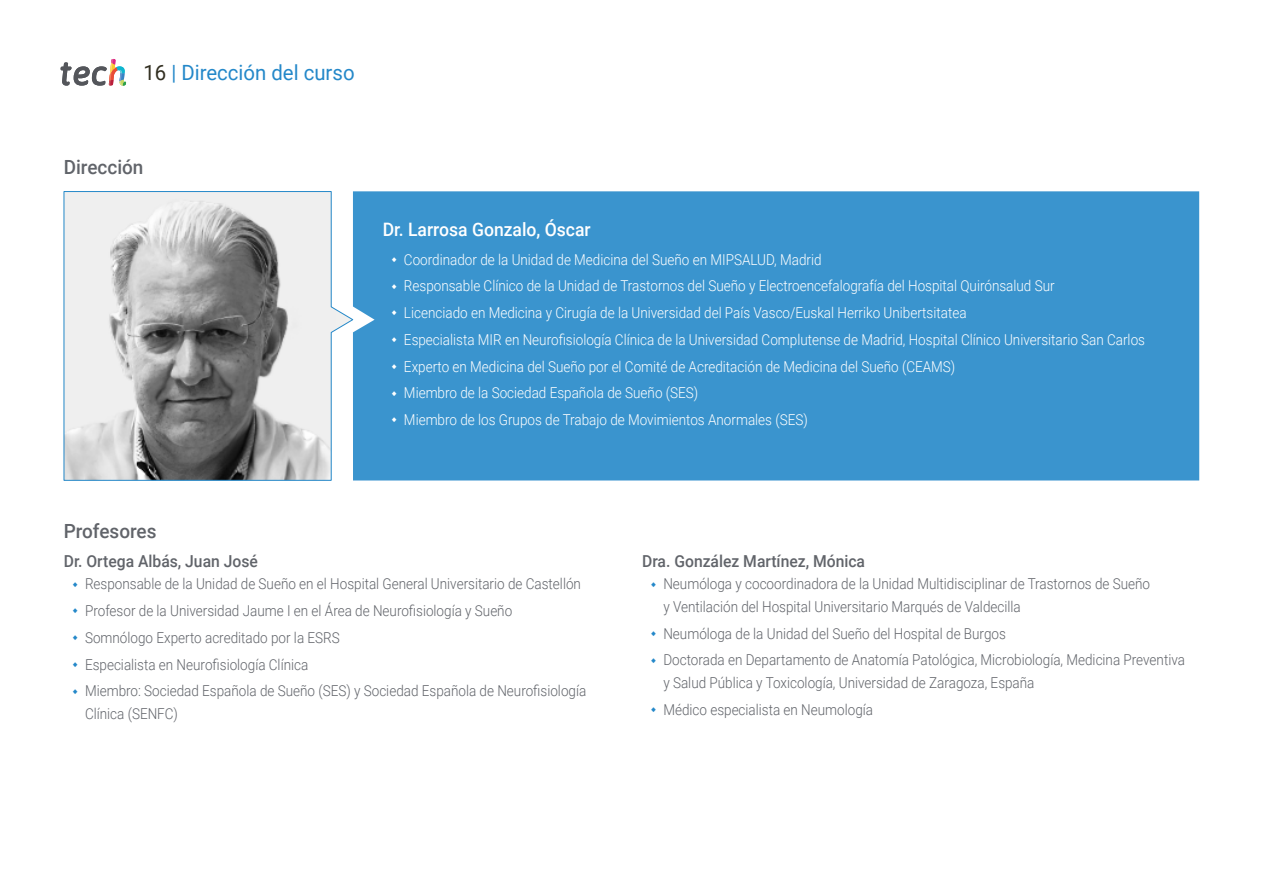
<style>
.page{position:relative;width:1263px;height:893px;background:#fff}
.page>*{position:absolute;margin:0;border:0;box-sizing:border-box;transform-origin:0 0}
.t1{font:21px "Roboto";color:#2488c9}
.t2{font:500 19.5px "Roboto";color:#61646a}
.t3{font:500 18.6px "Roboto";color:#fff;scale:.95 1}
.t4{font:500 16.5px "Roboto";color:#61646a;scale:.95 1}
.t5{font:300 15px/26.7px "Roboto";color:#61646a;scale:.9 1}
.t6{font:300 15px/26.7px "Roboto";color:#fff;scale:.9 1}
.s1{color:#312e20}
</style>
<div class="page">
<div style="left:353px;top:191px;width:846px;height:289px;background:#3a94ce"></div>
<svg style="left:64px;top:191px;width:289px;height:290px"></svg>
<svg style="left:61px;top:59px;width:65px;height:27px"></svg>
<svg style="left:392px;top:257px;width:5px;height:5px"></svg>
<svg style="left:392px;top:284px;width:5px;height:5px"></svg>
<svg style="left:392px;top:310px;width:5px;height:5px"></svg>
<svg style="left:392px;top:337px;width:5px;height:5px"></svg>
<svg style="left:392px;top:364px;width:5px;height:5px"></svg>
<svg style="left:392px;top:391px;width:5px;height:5px"></svg>
<svg style="left:392px;top:417px;width:5px;height:5px"></svg>
<h1 class="t1" style="left:144px;top:57px;width:213px"><span class="s1">16</span> | Dirección del curso</h1>
<h2 class="t2" style="left:64px;top:154px;width:81px">Dirección</h2>
<p class="t3" style="left:383px;top:216px;width:221px">Dr. Larrosa Gonzalo, Óscar</p>
<p class="t6" style="left:404px;top:245px;width:825px">Coordinador de la Unidad de Medicina del Sueño en MIPSALUD, Madrid<br>Responsable Clínico de la Unidad de Trastornos del Sueño y Electroencefalografía del Hospital Quirónsalud Sur<br>Licenciado en Medicina y Cirugía de la Universidad del País Vasco/Euskal Herriko Unibertsitatea<br>Especialista MIR en Neurofisiología Clínica de la Universidad Complutense de Madrid, Hospital Clínico Universitario San Carlos Experto en Medicina del Sueño por el Comité de Acreditación de Medicina del Sueño (CEAMS)<br>Miembro de la Sociedad Española de Sueño (SES)<br>Miembro de los Grupos de Trabajo de Movimientos Anormales (SES)</p>
<h2 class="t2" style="left:64px;top:517px;width:94px">Profesores</h2>
<p class="t4" style="left:64px;top:550px;width:206px">Dr. Ortega Albás, Juan José</p>
<p class="t5" style="left:85px;top:570px;width:558px">Responsable de la Unidad de Sueño en el Hospital General Universitario de Castellón Profesor de la Universidad Jaume I en el Área de Neurofisiología y Sueño<br>Somnólogo Experto acreditado por la ESRS<br>Especialista en Neurofisiología Clínica<br>Miembro: Sociedad Española de Sueño (SES) y Sociedad Española de Neurofisiología</p>
<p class="t5" style="left:85px;top:700px;width:105px">Clínica (SENFC)</p>
<p class="t4" style="left:642px;top:550px;width:236px">Dra. González Martínez, Mónica</p>
<p class="t5" style="left:663px;top:572px;width:542px;line-height:22.5px">Neumóloga y cocoordinadora de la Unidad Multidisciplinar de Trastornos de Sueño y Ventilación del Hospital Universitario Marqués de Valdecilla</p>
<p class="t5" style="left:663px;top:619px;width:581px">Neumóloga de la Unidad del Sueño del Hospital de Burgos<br>Doctorada en Departamento de Anatomía Patológica, Microbiología, Medicina Preventiva</p>
<p class="t5" style="left:663px;top:669px;width:414px">y Salud Pública y Toxicología, Universidad de Zaragoza, España<br>Médico especialista en Neumología</p>
</div>
